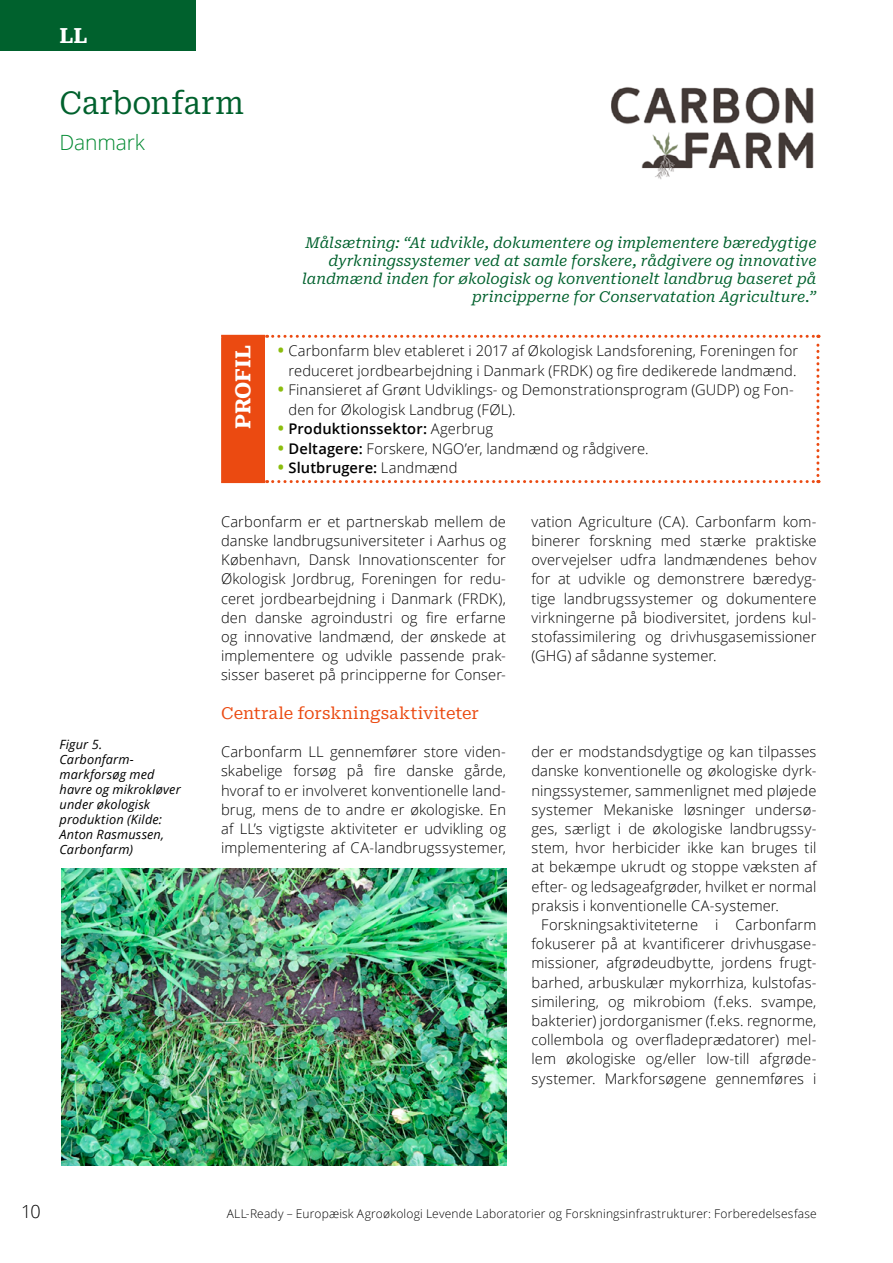
<style>
.page{position:relative;width:893px;height:1263px;background:#fff}
.page>*{position:absolute;margin:0;border:0;box-sizing:border-box;transform-origin:0 0}
.t1{font:31.5px "Roboto Serif";letter-spacing:-.005em;color:#00612d;scale:.95 1}
.t2{font:700 21px "Roboto Serif";letter-spacing:-.005em;color:#fff}
.t3{font:300 21px "Open Sans";letter-spacing:-.005em;color:#008930}
.t4{font:300 18px "Open Sans";color:#000}
.t5{font:16.5px "Roboto Serif";color:#eb4a11}
.t6{font:italic 15px/18px "Roboto Serif";letter-spacing:-.005em;color:#00612d;text-align:right}
.t7{font:300 14.7px/19.2px "Open Sans";letter-spacing:.005em;color:#000;text-align:justify}
.t8{font:600 14.7px "Open Sans";letter-spacing:.005em;color:#000}
.t9{font:italic 12.75px/15px "Open Sans";letter-spacing:.01em;color:#000}
.t10{font:300 12px "Open Sans";letter-spacing:.015em;color:#000}
.s1{font-weight:700;font-size:16.5px;color:#8bbd0d}
.s2{font-weight:300}
.s3{font-weight:600}
</style>
<div class="page">
<div style="left:0;top:0;width:196px;height:51px;background:#00612d"></div>
<img style="left:62px;top:869px;width:444px;height:296px">
<img style="left:611px;top:87px;width:203px;height:92px">
<div style="left:223px;top:336px;width:42px;height:146px;background:#eb4a11"></div>
<svg style="left:267px;top:335px;width:552px;height:148px"></svg>
<hr style="left:221px;top:335px;width:44px;height:3px;background:#eb4a11">
<hr style="left:221px;top:338px;width:3px;height:142px;background:#eb4a11">
<hr style="left:221px;top:480px;width:44px;height:3px;background:#eb4a11">
<h2 class="t2" style="left:60px;top:18px;width:30px">LL</h2>
<h1 class="t1" style="left:60px;top:78px;width:196px">Carbonfarm</h1>
<h2 class="t3" style="left:60px;top:128px;width:87px">Danmark</h2>
<p class="t6" style="left:302px;top:233px;width:516px">Målsætning: “At udvikle, dokumentere og implementere bæredygtige dyrkningssystemer ved at samle forskere, rådgivere og innovative landmænd inden for økologisk og konventionelt landbrug baseret på principperne for Conservatation Agriculture.”</p>
<p class="t9" style="left:60px;top:736px;width:123px">Figur 5.<br>Carbonfarm&shy;markforsøg med havre og mikrokløver under økologisk produktion (Kilde:<br>Anton Rasmussen,<br>Carbonfarm)</p>
<h2 class="t2" style="left:226px;top:429px;width:86px;rotate:-90deg">PROFIL</h2>
<p class="t7" style="left:278px;top:341px;width:522px;text-align:right"><span class="s1">•</span> Carbonfarm blev etableret i 2017 af Økologisk Landsforening, Foreningen for reduceret jordbearbejdning i Danmark (FRDK) og fire dedikerede landmænd.</p>
<p class="t7" style="left:289px;top:380px;width:507px;text-indent:-11px"><span class="s1">•</span> Finansieret af Grønt Udviklings- og Demonstrationsprogram (GUDP) og Fon&shy;den for Økologisk Landbrug (FØL).</p>
<p class="t8" style="left:278px;top:419px;width:217px"><span class="s1">•</span> Produktionssektor: <span class="s2">Agerbrug</span></p>
<p class="t7" style="left:278px;top:438px;width:372px"><span class="s1">•</span> <span class="s3">Deltagere:</span> Forskere, NGO’er, landmænd og rådgivere.</p>
<p class="t8" style="left:278px;top:458px;width:181px"><span class="s1">•</span> Slutbrugere: <span class="s2">Landmænd</span></p>
<p class="t7" style="left:221px;top:511px;width:286px">Carbonfarm er et partnerskab mellem de danske landbrugsuniversiteter i Aarhus og København, Dansk Innovationscenter for Økologisk Jordbrug, Foreningen for redu&shy;ceret jordbearbejdning i Danmark (FRDK), den danske agroindustri og fire erfarne og innovative landmænd, der ønskede at implementere og udvikle passende prak&shy;sisser baseret på principperne for Conser-</p>
<p class="t7" style="left:531px;top:511px;width:286px">vation Agriculture (CA). Carbonfarm kom&shy;binerer forskning med stærke praktiske overvejelser udfra landmændenes behov for at udvikle og demonstrere bæredyg&shy;tige landbrugssystemer og dokumentere virkningerne på biodiversitet, jordens kul&shy;stofassimilering og drivhusgasemissioner (GHG) af sådanne systemer.</p>
<p class="t5" style="left:221px;top:700px;width:259px">Centrale forskningsaktiviteter</p>
<p class="t7" style="left:221px;top:742px;width:286px">Carbonfarm LL gennemfører store viden&shy;skabelige forsøg på fire danske gårde, hvoraf to er involveret konventionelle land&shy;brug, mens de to andre er økologiske. En af LL’s vigtigste aktiviteter er udvikling og implementering af CA-landbrugssystemer,</p>
<p class="t7" style="left:531px;top:742px;width:286px">der er modstandsdygtige og kan tilpasses danske konventionelle og økologiske dyrk&shy;ningssystemer, sammenlignet med pløjede systemer Mekaniske løsninger undersø&shy;ges, særligt i de økologiske landbrugssy&shy;stem, hvor herbicider ikke kan bruges til at bekæmpe ukrudt og stoppe væksten af efter- og ledsageafgrøder, hvilket er normal praksis i konventionelle CA-systemer.</p>
<p class="t7" style="left:531px;top:915px;width:286px;text-indent:10px">Forskningsaktiviteterne i Carbonfarm fokuserer på at kvantificerer drivhusgase&shy;missioner, afgrødeudbytte, jordens frugt&shy;barhed, arbuskulær mykorrhiza, kulstofas&shy;similering, og mikrobiom (f.eks. svampe, bakterier) jordorganismer (f.eks. regnorme, collembola og overfladeprædatorer) mel&shy;lem økologiske og/eller low-till afgrøde&shy;systemer. Markforsøgene gennemføres i</p>
<p class="t4" style="left:21px;top:1199px;width:21px">10</p>
<p class="t10" style="left:227px;top:1206px;width:592px">ALL-Ready – Europæisk Agroøkologi Levende Laboratorier og Forskningsinfrastrukturer: Forberedelsesfase</p>
</div>
